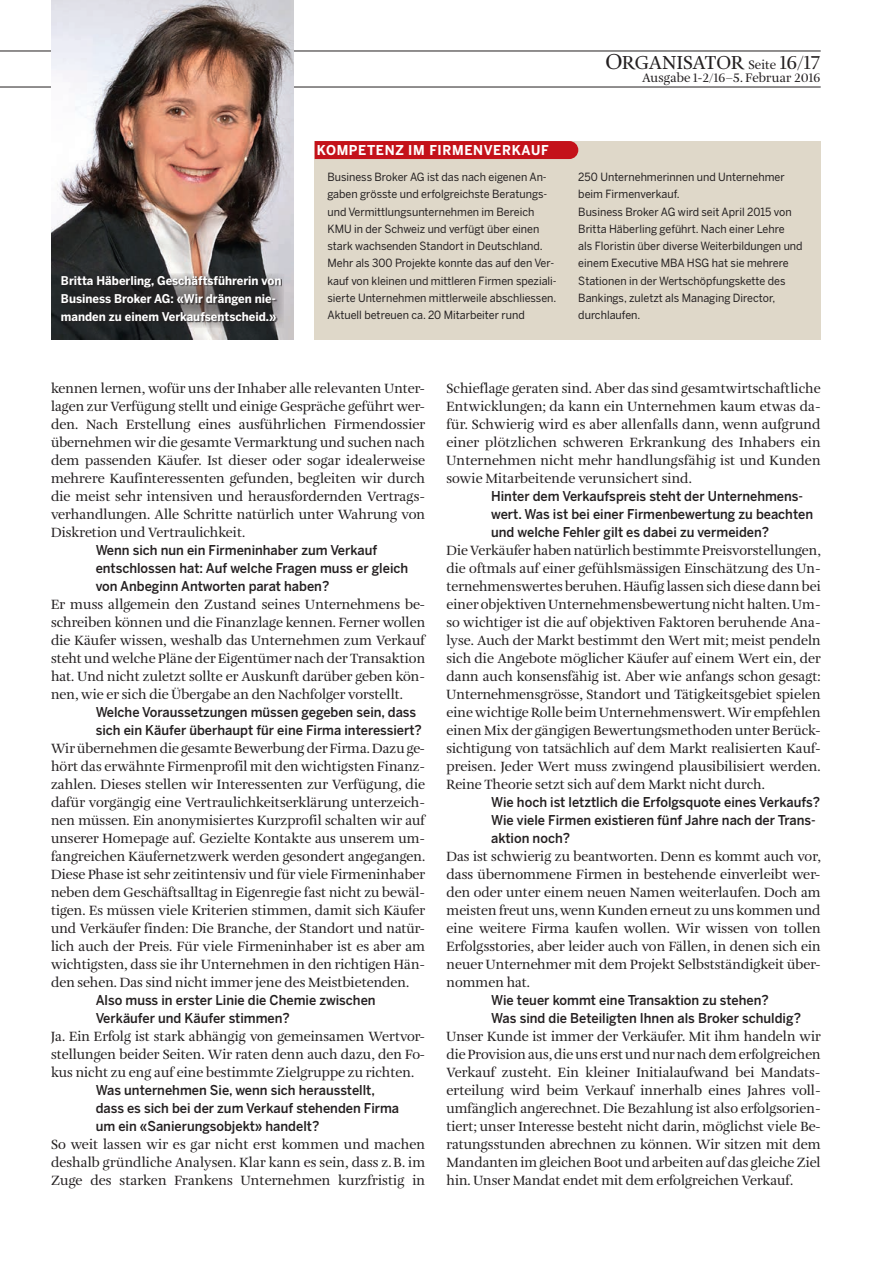
<style>
.page{position:relative;width:893px;height:1263px;background:#fff}
.page>*{position:absolute;margin:0;border:0;box-sizing:border-box;transform-origin:0 0}
.t1{font:19.5px "Amalia Pro";letter-spacing:-.015em;color:#231f20}
.t2{font:13.8px/18px "Amalia Pro";color:#231f20;text-align:justify}
.t3{font:500 13.5px/18px "Benton Sans";color:#231f20;scale:.95 1}
.t4{font:700 13.5px "Benton Sans";letter-spacing:.05em;color:#fff;scale:.95 1}
.t5{font:12.75px "Amalia Pro";letter-spacing:.005em;color:#231f20}
.t6{font:700 12px/18px "Benton Sans";color:#fff;scale:.95 1}
.t7{font:11.25px/17.2px "Benton Sans";color:#231f20;scale:.95 1}
.s1{font-size:22.5px}
.s2{font-size:12.75px}
</style>
<div class="page">
<hr style="left:0;top:51px;width:821px;height:1px;background:#231f20">
<hr style="left:0;top:87px;width:821px;height:1px;background:#231f20">
<img style="left:51px;top:0;width:242px;height:339px">
<div style="left:315px;top:141px;width:506px;height:198px;background:#dfd8c9"></div>
<div style="left:315px;top:141px;width:263px;height:18px;background:#c4121a"></div>
<svg style="left:61px;top:273px;width:223px;height:54px;background:#4f5051"></svg>
<div style="left:61px;top:276px;width:221px;height:47px;background:#231f20;opacity:.75"></div>
<p class="t6" style="left:61px;top:272px;width:234px">Britta Häberling, Geschäftsführerin von<br>Business Broker AG: «Wir drängen nie&shy;manden zu einem Verkaufsentscheid.»</p>
<p class="t4" style="left:317px;top:142px;width:245px">KOMPETENZ IM FIRMENVERKAUF</p>
<h1 class="t1" style="left:605px;top:51px;width:217px"><span class="s1">O</span>RGANISATOR <span class="s2">Seite</span> 16/17</h1>
<p class="t5" style="left:642px;top:70px;width:180px">Ausgabe 1-2/16–5. Februar 2016</p>
<p class="t7" style="left:327px;top:169px;width:243px">Business Broker AG ist das nach eigenen An&shy;gaben grösste und erfolgreichste Beratungs&shy;und Vermittlungsunternehmen im Bereich KMU in der Schweiz und verfügt über einen stark wachsenden Standort in Deutschland.<br>Mehr als 300 Projekte konnte das auf den Ver&shy;kauf von kleinen und mittleren Firmen speziali&shy;sierte Unternehmen mittlerweile abschliessen.<br>Aktuell betreuen ca. 20 Mitarbeiter rund</p>
<p class="t7" style="left:578px;top:169px;width:238px">250 Unternehmerinnen und Unternehmer beim Firmenverkauf.<br>Business Broker AG wird seit April 2015 von Britta Häberling geführt. Nach einer Lehre<br>als Floristin über diverse Weiterbildungen und einem Executive MBA HSG hat sie mehrere Stationen in der Wertschöpfungskette des Bankings, zuletzt als Managing Director, durchlaufen.</p>
<p class="t2" style="left:51px;top:380px;width:376px;text-align:left">kennen lernen, wofür uns der Inhaber alle relevanten Unter&shy;lagen zur Verfügung stellt und einige Gespräche geführt wer&shy;den. Nach Erstellung eines ausführlichen Firmendossier übernehmen wir die gesamte Vermarktung und suchen nach dem passenden Käufer. Ist dieser oder sogar idealerweise mehrere Kaufinteressenten gefunden, begleiten wir durch die meist sehr intensiven und herausfordernden Vertrags&shy;verhandlungen. Alle Schritte natürlich unter Wahrung von Diskretion und Vertraulichkeit.</p>
<p class="t3" style="left:96px;top:541px;width:330px">Wenn sich nun ein Firmeninhaber zum Verkauf entschlossen hat: Auf welche Fragen muss er gleich von Anbeginn Antworten parat haben?</p>
<p class="t2" style="left:51px;top:596px;width:376px">Er muss allgemein den Zustand seines Unternehmens be&shy;schreiben können und die Finanzlage kennen. Ferner wollen die Käufer wissen, weshalb das Unternehmen zum Verkauf steht und welche Pläne der Eigentümer nach der Transaktion hat. Und nicht zuletzt sollte er Auskunft darüber geben kön&shy;nen, wie er sich die Übergabe an den Nachfolger vorstellt.</p>
<p class="t3" style="left:96px;top:703px;width:345px">Welche Voraussetzungen müssen gegeben sein, dass sich ein Käufer überhaupt für eine Firma interessiert?</p>
<p class="t2" style="left:51px;top:740px;width:376px">Wir übernehmen die gesamte Bewerbung der Firma. Dazu ge&shy;hört das erwähnte Firmenprofil mit den wichtigsten Finanz&shy;zahlen. Dieses stellen wir Interessenten zur Verfügung, die dafür vorgängig eine Vertraulichkeitserklärung unterzeich&shy;nen müssen. Ein anonymisiertes Kurzprofil schalten wir auf unserer Homepage auf. Gezielte Kontakte aus unserem um&shy;fangreichen Käufernetzwerk werden gesondert angegangen.<br>Diese Phase ist sehr zeitintensiv und für viele Firmeninhaber neben dem Geschäftsalltag in Eigenregie fast nicht zu bewäl&shy;tigen. Es müssen viele Kriterien stimmen, damit sich Käufer und Verkäufer finden: Die Branche, der Standort und natür&shy;lich auch der Preis. Für viele Firmeninhaber ist es aber am wichtigsten, dass sie ihr Unternehmen in den richtigen Hän&shy;den sehen. Das sind nicht immer jene des Meistbietenden.</p>
<p class="t3" style="left:96px;top:991px;width:296px">Also muss in erster Linie die Chemie zwischen<br>Verkäufer und Käufer stimmen?</p>
<p class="t2" style="left:51px;top:1028px;width:376px">Ja. Ein Erfolg ist stark abhängig von gemeinsamen Wertvor&shy;stellungen beider Seiten. Wir raten denn auch dazu, den Fo&shy;kus nicht zu eng auf eine bestimmte Zielgruppe zu richten.</p>
<p class="t3" style="left:96px;top:1081px;width:321px">Was unternehmen Sie, wenn sich herausstellt, dass es sich bei der zum Verkauf stehenden Firma um ein «Sanierungsobjekt» handelt?</p>
<p class="t2" style="left:51px;top:1136px;width:376px">So weit lassen wir es gar nicht erst kommen und machen deshalb gründliche Analysen. Klar kann es sein, dass z.B. im Zuge des starken Frankens Unternehmen kurzfristig in</p>
<p class="t2" style="left:446px;top:380px;width:376px">Schieflage geraten sind. Aber das sind gesamtwirtschaftliche Entwicklungen; da kann ein Unternehmen kaum etwas da&shy;für. Schwierig wird es aber allenfalls dann, wenn aufgrund einer plötzlichen schweren Erkrankung des Inhabers ein Unternehmen nicht mehr handlungsfähig ist und Kunden sowie Mitarbeitende verunsichert sind.</p>
<p class="t3" style="left:491px;top:487px;width:340px">Hinter dem Verkaufspreis steht der Unternehmens&shy;wert. Was ist bei einer Firmenbewertung zu beachten und welche Fehler gilt es dabei zu vermeiden?</p>
<p class="t2" style="left:446px;top:542px;width:376px">Die Verkäufer haben natürlich bestimmte Preisvorstellungen, die oftmals auf einer gefühlsmässigen Einschätzung des Un&shy;ternehmenswertes beruhen. Häufig lassen sich diese dann bei einer objektiven Unternehmensbewertung nicht halten. Um&shy;so wichtiger ist die auf objektiven Faktoren beruhende Ana&shy;lyse. Auch der Markt bestimmt den Wert mit; meist pendeln sich die Angebote möglicher Käufer auf einem Wert ein, der dann auch konsensfähig ist. Aber wie anfangs schon gesagt:<br>Unternehmensgrösse, Standort und Tätigkeitsgebiet spielen eine wichtige Rolle beim Unternehmenswert. Wir empfehlen einen Mix der gängigen Bewertungsmethoden unter Berück&shy;sichtigung von tatsächlich auf dem Markt realisierten Kauf&shy;preisen. Jeder Wert muss zwingend plausibilisiert werden.<br>Reine Theorie setzt sich auf dem Markt nicht durch.</p>
<p class="t3" style="left:491px;top:793px;width:348px">Wie hoch ist letztlich die Erfolgsquote eines Verkaufs?<br>Wie viele Firmen existieren fünf Jahre nach der Trans&shy;aktion noch?</p>
<p class="t2" style="left:446px;top:848px;width:376px">Das ist schwierig zu beantworten. Denn es kommt auch vor, dass übernommene Firmen in bestehende einverleibt wer&shy;den oder unter einem neuen Namen weiterlaufen. Doch am meisten freut uns, wenn Kunden erneut zu uns kommen und eine weitere Firma kaufen wollen. Wir wissen von tollen Erfolgsstories, aber leider auch von Fällen, in denen sich ein neuer Unternehmer mit dem Projekt Selbstständigkeit über&shy;nommen hat.</p>
<p class="t3" style="left:491px;top:991px;width:328px">Wie teuer kommt eine Transaktion zu stehen?<br>Was sind die Beteiligten Ihnen als Broker schuldig?</p>
<p class="t2" style="left:446px;top:1028px;width:376px">Unser Kunde ist immer der Verkäufer. Mit ihm handeln wir die Provision aus, die uns erst und nur nach dem erfolgreichen Verkauf zusteht. Ein kleiner Initialaufwand bei Mandats&shy;erteilung wird beim Verkauf innerhalb eines Jahres voll&shy;umfänglich angerechnet. Die Bezahlung ist also erfolgsorien&shy;tiert; unser Interesse besteht nicht darin, möglichst viele Be&shy;ratungsstunden abrechnen zu können. Wir sitzen mit dem Mandanten im gleichen Boot und arbeiten auf das gleiche Ziel hin. Unser Mandat endet mit dem erfolgreichen Verkauf.</p>
</div>
